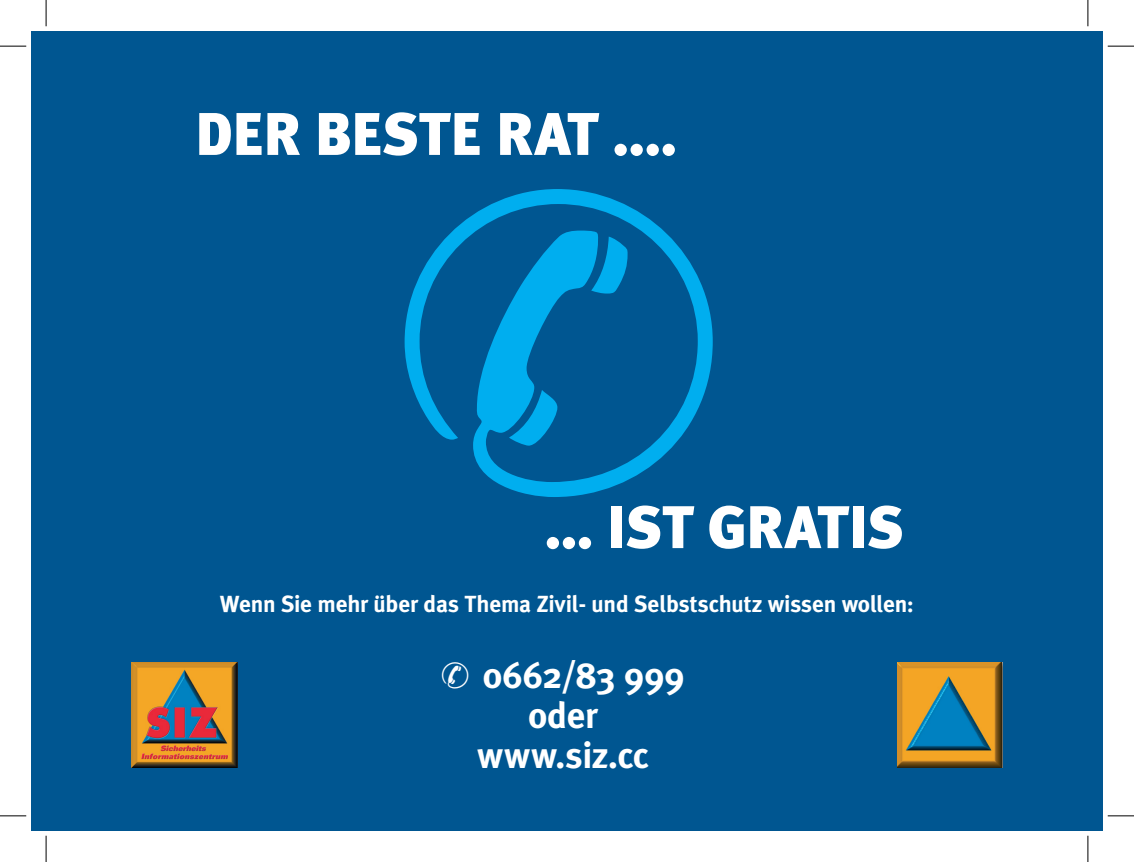
<style>
.page{position:relative;width:1134px;height:862px;background:#fff}
.page>*{position:absolute;margin:0;border:0;box-sizing:border-box;transform-origin:0 0}
.t1{font:900 60.02px "Meta Plus";letter-spacing:-.015em;color:#fff}
.t2{font:700 36.57px "Meta Plus";letter-spacing:-.01em;color:#fff}
.t3{font:700 23.28px "Meta Plus";letter-spacing:-.005em;color:#fff}
</style>
<div class="page">
<div style="left:31px;top:31px;width:1072px;height:799px;background:#005691"></div>
<svg style="left:405px;top:189px;width:308px;height:308px"></svg>
<img style="left:897px;top:662px;width:105px;height:105px">
<img style="left:132px;top:662px;width:105px;height:105px">
<svg style="left:0;top:46px;width:26px;height:1px"></svg>
<svg style="left:1108px;top:46px;width:26px;height:1px"></svg>
<svg style="left:0;top:815px;width:26px;height:1px"></svg>
<svg style="left:1108px;top:815px;width:26px;height:1px"></svg>
<svg style="left:46px;top:0;width:1px;height:26px"></svg>
<svg style="left:46px;top:835px;width:1px;height:26px"></svg>
<svg style="left:1087px;top:0;width:2px;height:26px"></svg>
<svg style="left:1087px;top:835px;width:2px;height:26px"></svg>
<h1 class="t1" style="left:195px;top:99px;width:484px">DER BESTE RAT ....</h1>
<h1 class="t1" style="left:545px;top:492px;width:361px">... IST GRATIS</h1>
<p class="t3" style="left:220px;top:590px;width:696px">Wenn Sie mehr über das Thema Zivil- und Selbstschutz wissen wollen:</p>
<h2 class="t2" style="left:482px;top:653px;width:204px">0662/83 999</h2>
<h2 class="t2" style="left:528px;top:693px;width:71px">oder</h2>
<h2 class="t2" style="left:477px;top:733px;width:173px">www.siz.cc</h2>
</div>
